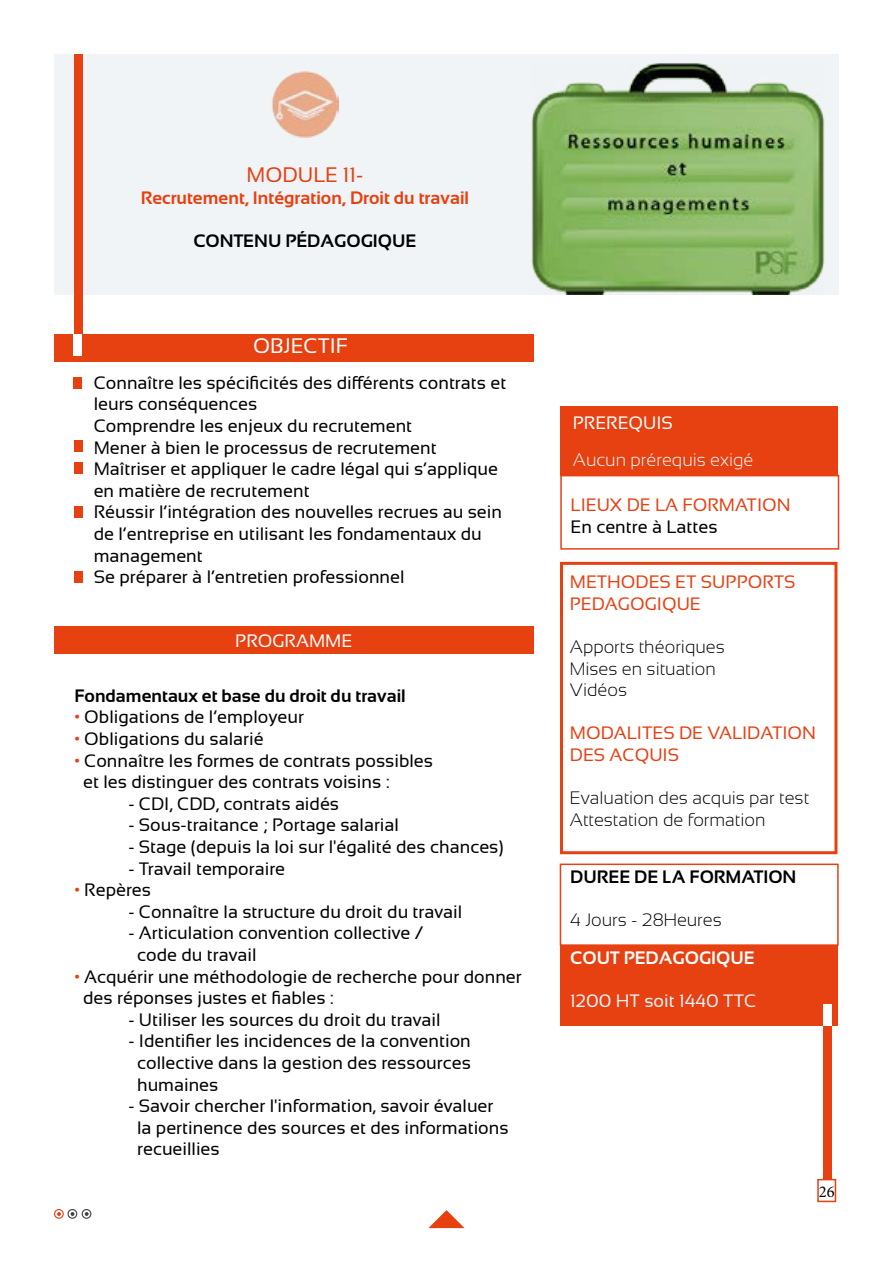
<style>
.page{position:relative;width:893px;height:1263px;background:#fff}
.page>*{position:absolute;margin:0;border:0;box-sizing:border-box;transform-origin:0 0}
.t1{font:21px "Sansation";color:#e74011}
.t2{font:21px "Sansation";color:#fff}
.t3{font:18px/21.6px "Sansation";color:#020203}
.t4{font:300 18px "Sansation";color:#000}
.t5{font:18px/21.6px "Sansation";color:#e74011}
.t6{font:700 18px "Sansation";color:#e74011}
.t7{font:700 18px "Sansation";color:#000}
.t8{font:700 18px "Sansation";color:#020203}
.t9{font:300 18px "Sansation";color:#fff}
.t10{font:18px "Sansation";color:#fff}
.t11{font:18px "Sansation";color:#f0f2f6}
.t12{font:700 18px "Sansation";color:#fff}
.t13{font:18px "Sansation";color:#000}
.t14{font:16.5px "Minion Pro";color:#000}
.s1{color:#e74011}
</style>
<div class="page">
<div style="left:817px;top:1179px;width:19px;height:23px;border:2px solid #e74011"></div>
<svg style="left:428px;top:1210px;width:37px;height:18px"></svg>
<div style="left:823px;top:994px;width:8px;height:185px;background:#e74011"></div>
<div style="left:54px;top:334px;width:479px;height:28px;background:#e74011"></div>
<div style="left:54px;top:54px;width:785px;height:241px;background:#f1f4f6"></div>
<div style="left:67px;top:1209px;width:10px;height:10px;border:1px solid #454240;border-radius:50%"></div>
<svg style="left:71px;top:1212px;width:3px;height:4px"></svg>
<div style="left:82px;top:1209px;width:9px;height:10px;border:1px solid #454240;border-radius:50%"></div>
<svg style="left:85px;top:1212px;width:4px;height:4px"></svg>
<div style="left:54px;top:1209px;width:10px;height:10px;border:1px solid #e74011;border-radius:50%"></div>
<svg style="left:57px;top:1212px;width:4px;height:4px"></svg>
<img style="left:271px;top:71px;width:68px;height:66px">
<div style="left:74px;top:54px;width:8px;height:280px;background:#e74011"></div>
<div style="left:54px;top:626px;width:479px;height:28px;background:#e74011"></div>
<div style="left:560px;top:945px;width:278px;height:81px;background:#e74011"></div>
<div style="left:560px;top:562px;width:277px;height:292px;background:#fff;border:3px solid #e74011"></div>
<div style="left:560px;top:406px;width:277px;height:69px;background:#e74011"></div>
<div style="left:73px;top:334px;width:9px;height:22px;background:#fff"></div>
<div style="left:823px;top:1004px;width:9px;height:22px;background:#fff"></div>
<div style="left:560px;top:863px;width:279px;height:83px;border:2px solid #e74011"></div>
<img style="left:531px;top:63px;width:294px;height:232px">
<div style="left:560px;top:475px;width:279px;height:75px;border:2px solid #e74011"></div>
<div style="left:73px;top:377px;width:9px;height:12px;background:#e74011"></div>
<div style="left:74px;top:506px;width:9px;height:11px;background:#e74011"></div>
<div style="left:74px;top:440px;width:9px;height:12px;background:#e74011"></div>
<div style="left:74px;top:463px;width:9px;height:11px;background:#e74011"></div>
<div style="left:74px;top:571px;width:9px;height:12px;background:#e74011"></div>
<p class="t1" style="left:247px;top:163px;width:118px">MODULE 11-</p>
<p class="t6" style="left:141px;top:187px;width:330px">Recrutement, Intégration, Droit du travail</p>
<p class="t7" style="left:193px;top:231px;width:225px">CONTENU PÉDAGOGIQUE</p>
<p class="t2" style="left:253px;top:334px;width:96px">OBJECTIF</p>
<p class="t3" style="left:94px;top:372px;width:414px">Connaître les spécificités des différents contrats et leurs conséquences</p>
<p class="t3" style="left:94px;top:415px;width:320px">Comprendre les enjeux du recrutement</p>
<p class="t3" style="left:94px;top:436px;width:344px">Mener à bien le processus de recrutement</p>
<p class="t3" style="left:94px;top:458px;width:406px">Maîtriser et appliquer le cadre légal qui s’applique en matière de recrutement</p>
<p class="t3" style="left:94px;top:501px;width:410px">Réussir l’intégration des nouvelles recrues au sein de l’entreprise en utilisant les fondamentaux du management</p>
<p class="t3" style="left:94px;top:566px;width:312px">Se préparer à l’entretien professionnel</p>
<p class="t10" style="left:235px;top:630px;width:118px">PROGRAMME</p>
<p class="t8" style="left:74px;top:685px;width:333px">Fondamentaux et base du droit du travail</p>
<p class="t3" style="left:74px;top:706px;width:231px"><span class="s1">•</span> Obligations de l’employeur</p>
<p class="t3" style="left:74px;top:728px;width:191px"><span class="s1">•</span> Obligations du salarié</p>
<p class="t3" style="left:74px;top:749px;width:360px"><span class="s1">•</span> Connaître les formes de contrats possibles</p>
<p class="t3" style="left:83px;top:771px;width:308px">et les distinguer des contrats voisins :</p>
<p class="t3" style="left:128px;top:793px;width:212px">- CDI, CDD, contrats aidés</p>
<p class="t3" style="left:128px;top:814px;width:272px">- Sous-traitance ; Portage salarial</p>
<p class="t3" style="left:128px;top:836px;width:377px">- Stage (depuis la loi sur l'égalité des chances)</p>
<p class="t3" style="left:128px;top:857px;width:158px">- Travail temporaire</p>
<p class="t3" style="left:74px;top:879px;width:78px"><span class="s1">•</span> Repères</p>
<p class="t3" style="left:128px;top:901px;width:335px">- Connaître la structure du droit du travail</p>
<p class="t3" style="left:128px;top:922px;width:297px">- Articulation convention collective /</p>
<p class="t3" style="left:137px;top:944px;width:121px">code du travail</p>
<p class="t3" style="left:74px;top:965px;width:449px"><span class="s1">•</span> Acquérir une méthodologie de recherche pour donner</p>
<p class="t3" style="left:83px;top:987px;width:252px">des réponses justes et fiables :</p>
<p class="t3" style="left:128px;top:1009px;width:314px">- Utiliser les sources du droit du travail</p>
<p class="t3" style="left:128px;top:1030px;width:344px">- Identifier les incidences de la convention</p>
<p class="t3" style="left:137px;top:1052px;width:335px">collective dans la gestion des ressources</p>
<p class="t3" style="left:137px;top:1073px;width:83px">humaines</p>
<p class="t3" style="left:128px;top:1095px;width:367px">- Savoir chercher l'information, savoir évaluer</p>
<p class="t3" style="left:137px;top:1117px;width:373px">la pertinence des sources et des informations</p>
<p class="t3" style="left:137px;top:1138px;width:84px">recueillies</p>
<p class="t10" style="left:573px;top:413px;width:102px">PREREQUIS</p>
<p class="t9" style="left:573px;top:449px;width:182px">Aucun prérequis exigé</p>
<p class="t5" style="left:571px;top:494px;width:222px">LIEUX DE LA FORMATION</p>
<p class="t13" style="left:571px;top:516px;width:149px">En centre à Lattes</p>
<p class="t5" style="left:570px;top:571px;width:227px">METHODES ET SUPPORTS<br>PEDAGOGIQUE</p>
<p class="t4" style="left:570px;top:637px;width:156px">Apports théoriques</p>
<p class="t4" style="left:570px;top:658px;width:147px">Mises en situation</p>
<p class="t4" style="left:570px;top:680px;width:59px">Vidéos</p>
<p class="t5" style="left:570px;top:722px;width:248px">MODALITES DE VALIDATION<br>DES ACQUIS</p>
<p class="t4" style="left:570px;top:788px;width:241px">Evaluation des acquis par test</p>
<p class="t4" style="left:570px;top:809px;width:197px">Attestation de formation</p>
<p class="t7" style="left:570px;top:866px;width:228px">DUREE DE LA FORMATION</p>
<p class="t4" style="left:570px;top:910px;width:153px">4 Jours - 28Heures</p>
<p class="t12" style="left:570px;top:947px;width:186px">COUT PEDAGOGIQUE</p>
<p class="t11" style="left:570px;top:990px;width:187px">1200 HT soit 1440 TTC</p>
<p class="t14" style="left:819px;top:1180px;width:17px">26</p>
</div>
